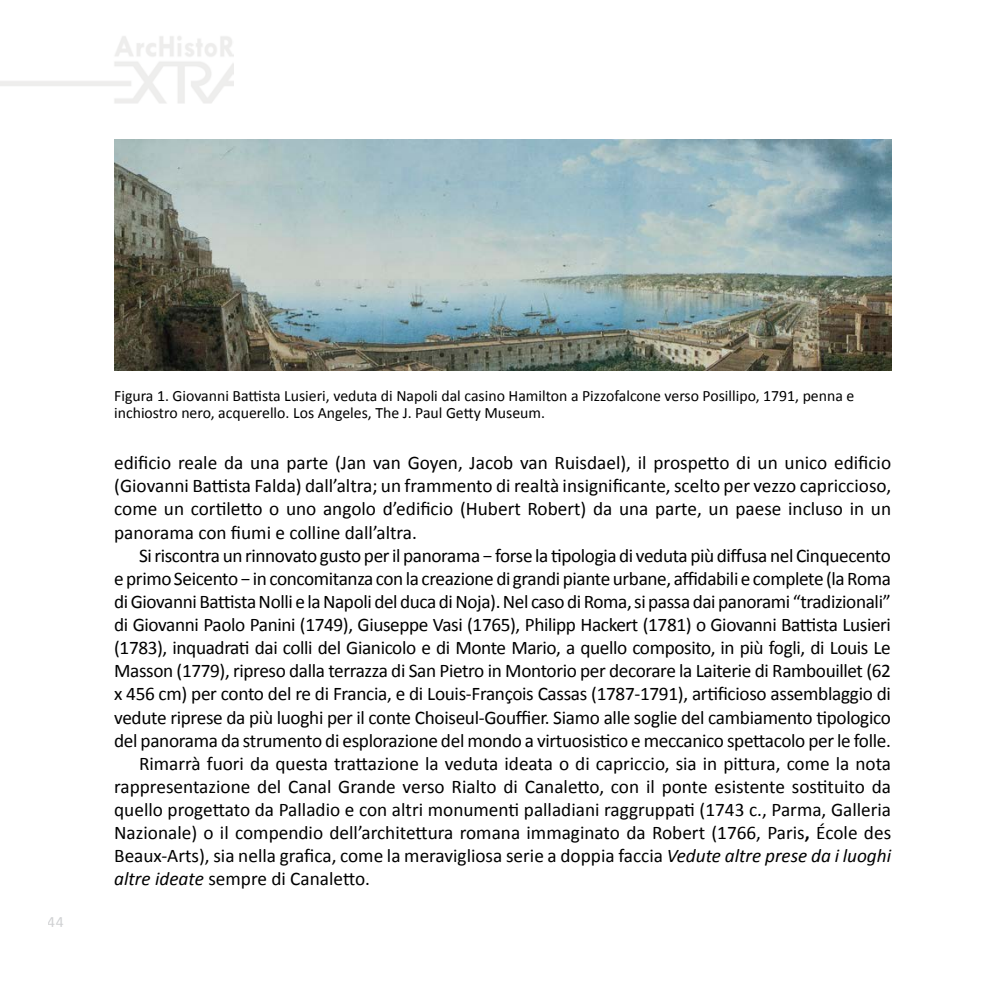
<style>
.page{position:relative;width:993px;height:993px;background:#fff}
.page>*{position:absolute;margin:0;border:0;box-sizing:border-box;transform-origin:0 0}
.t1{font:19.25px/23.1px "Calibri";letter-spacing:-.015em;color:#000;text-align:justify}
.t2{font:15.75px/17.2px "Calibri";color:#000}
.t3{font:15.75px "Calibri";color:#a9abae}
.s1{font-weight:700}
.s2{font-style:italic}
</style>
<div class="page">
<img style="left:114px;top:139px;width:776px;height:232px">
<p class="t3" style="left:48px;top:910px;width:17px">44</p>
<p class="t2" style="left:114px;top:386px;width:741px">Figura 1. Giovanni Battista Lusieri, veduta di Napoli dal casino Hamilton a Pizzofalcone verso Posillipo, 1791, penna e inchiostro nero, acquerello. Los Angeles, The J. Paul Getty Museum.</p>
<p class="t1" style="left:114px;top:450px;width:778px">edificio reale da una parte (Jan van Goyen, Jacob van Ruisdael), il prospetto di un unico edificio (Giovanni Battista Falda) dall’altra; un frammento di realtà insignificante, scelto per vezzo capriccioso, come un cortiletto o uno angolo d’edificio (Hubert Robert) da una parte, un paese incluso in un panorama con fiumi e colline dall’altra.</p>
<p class="t1" style="left:139px;top:543px;width:753px">Si riscontra un rinnovato gusto per il panorama − forse la tipologia di veduta più diffusa nel Cinquecento</p>
<p class="t1" style="left:114px;top:566px;width:778px">e primo Seicento − in concomitanza con la creazione di grandi piante urbane, affidabili e complete (la Roma</p>
<p class="t1" style="left:114px;top:589px;width:778px">di Giovanni Battista Nolli e la Napoli del duca di Noja). Nel caso di Roma, si passa dai panorami “tradizionali”</p>
<p class="t1" style="left:114px;top:612px;width:778px">di Giovanni Paolo Panini (1749), Giuseppe Vasi (1765), Philipp Hackert (1781) o Giovanni Battista Lusieri</p>
<p class="t1" style="left:114px;top:635px;width:777px">(1783), inquadrati dai colli del Gianicolo e di Monte Mario, a quello composito, in più fogli, di Louis Le</p>
<p class="t1" style="left:114px;top:658px;width:778px">Masson (1779), ripreso dalla terrazza di San Pietro in Montorio per decorare la Laiterie di Rambouillet (62</p>
<p class="t1" style="left:114px;top:681px;width:778px">x 456 cm) per conto del re di Francia, e di Louis-François Cassas (1787-1791), artificioso assemblaggio di</p>
<p class="t1" style="left:114px;top:704px;width:778px">vedute riprese da più luoghi per il conte Choiseul-Gouffier. Siamo alle soglie del cambiamento tipologico</p>
<p class="t1" style="left:114px;top:728px;width:778px">del panorama da strumento di esplorazione del mondo a virtuosistico e meccanico spettacolo per le folle.</p>
<p class="t1" style="left:139px;top:751px;width:753px">Rimarrà fuori da questa trattazione la veduta ideata o di capriccio, sia in pittura, come la nota</p>
<p class="t1" style="left:114px;top:774px;width:778px">rappresentazione del Canal Grande verso Rialto di Canaletto, con il ponte esistente sostituito da</p>
<p class="t1" style="left:114px;top:797px;width:778px">quello progettato da Palladio e con altri monumenti palladiani raggruppati (1743 c., Parma, Galleria</p>
<p class="t1" style="left:114px;top:820px;width:778px">Nazionale) o il compendio dell’architettura romana immaginato da Robert (1766, Paris<span class="s1">,</span> École des</p>
<p class="t1" style="left:114px;top:843px;width:778px">Beaux-Arts), sia nella grafica, come la meravigliosa serie a doppia faccia <span class="s2">Vedute altre prese da i luoghi</span></p>
<p class="t1" style="left:114px;top:866px;width:257px"><span class="s2">altre ideate</span> sempre di Canaletto.</p>
</div>
